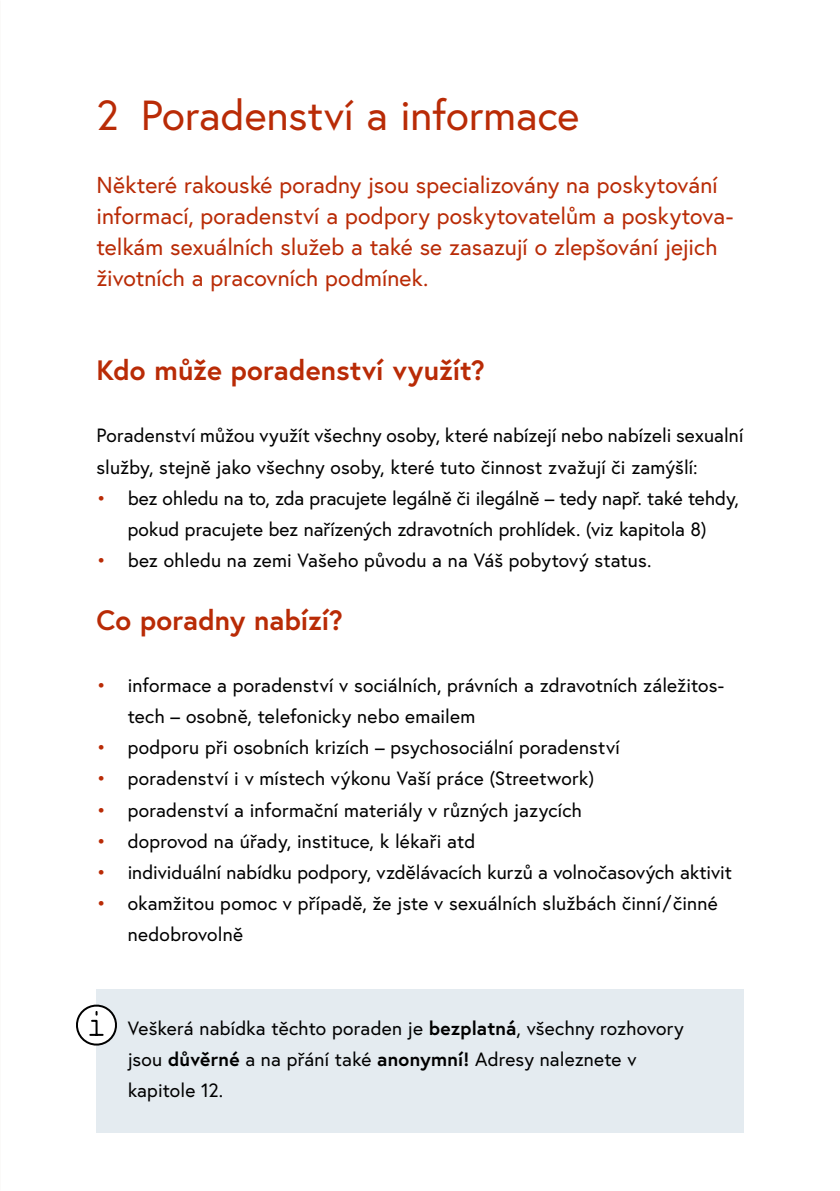
<style>
.page{position:relative;width:840px;height:1191px;background:#fff}
.page>*{position:absolute;margin:0;border:0;box-sizing:border-box;transform-origin:0 0}
.t1{font:42px "Europa Austria";color:#b92b06}
.h2_ohne_Nummerierung{font:700 28px "Europa Austria";color:#b92b06}
.p_Introtext{font:23px/31.2px "Europa Austria";color:#b92b06}
.Infobox_p_Infobox_ohne_h{font:19.2px/31.2px "Europa Austria";letter-spacing:.005em;color:#000}
.s1{color:#b92b06}
.s2{font-weight:700}
</style>
<div class="page">
<div style="left:96px;top:988px;width:647px;height:144px;background:#e4ebf0"></div>
<svg style="left:76px;top:1004px;width:41px;height:42px"></svg>
<h1 class="t1" style="left:96px;top:89px;width:484px">2 Poradenství a informace</h1>
<p class="p_Introtext" style="left:96px;top:169px;width:638px">Některé rakouské poradny jsou specializovány na poskytování informací, poradenství a podpory poskytovatelům a poskytova&shy;telkám sexuálních služeb a také se zasazují o zlepšování jejich životních a pracovních podmínek.</p>
<h2 class="h2_ohne_Nummerierung" style="left:96px;top:351px;width:390px">Kdo může poradenství využít?</h2>
<p class="Infobox_p_Infobox_ohne_h" style="left:96px;top:420px;width:648px">Poradenství můžou využít všechny osoby, které nabízejí nebo nabízeli sexualní služby, stejně jako všechny osoby, které tuto činnost zvažují či zamýšlí:</p>
<p class="Infobox_p_Infobox_ohne_h" style="left:96px;top:482px;width:643px;text-align:center"><span class="s1">•</span> bez ohledu na to, zda pracujete legálně či ilegálně – tedy např. také tehdy, pokud pracujete bez nařízených zdravotních prohlídek. (viz kapitola 8)</p>
<p class="Infobox_p_Infobox_ohne_h" style="left:96px;top:544px;width:556px"><span class="s1">•</span> bez ohledu na zemi Vašeho původu a na Váš pobytový status.</p>
<h2 class="h2_ohne_Nummerierung" style="left:96px;top:600px;width:248px">Co poradny nabízí?</h2>
<p class="Infobox_p_Infobox_ohne_h" style="left:128px;top:669px;width:597px;text-indent:-31px"><span class="s1">•</span> informace a poradenství v sociálních, právních a zdravotních záležitos&shy;tech – osobně, telefonicky nebo emailem</p>
<p class="Infobox_p_Infobox_ohne_h" style="left:96px;top:731px;width:524px"><span class="s1">•</span> podporu při osobních krizích – psychosociální poradenství</p>
<p class="Infobox_p_Infobox_ohne_h" style="left:96px;top:763px;width:499px"><span class="s1">•</span> poradenství i v místech výkonu Vaší práce (Streetwork)</p>
<p class="Infobox_p_Infobox_ohne_h" style="left:96px;top:794px;width:486px"><span class="s1">•</span> poradenství a informační materiály v různých jazycích</p>
<p class="Infobox_p_Infobox_ohne_h" style="left:96px;top:825px;width:380px"><span class="s1">•</span> doprovod na úřady, instituce, k lékaři atd</p>
<p class="Infobox_p_Infobox_ohne_h" style="left:96px;top:856px;width:636px"><span class="s1">•</span> individuální nabídku podpory, vzdělávacích kurzů a volnočasových aktivit</p>
<p class="Infobox_p_Infobox_ohne_h" style="left:128px;top:887px;width:591px;text-indent:-31px"><span class="s1">•</span> okamžitou pomoc v případě, že jste v sexuálních službách činní/činné nedobrovolně</p>
<p class="Infobox_p_Infobox_ohne_h" style="left:128px;top:1012px;width:557px">Veškerá nabídka těchto poraden je <span class="s2">bezplatná</span>, všechny rozhovory jsou <span class="s2">důvěrné</span> a na přání také <span class="s2">anonymní!</span> Adresy naleznete v kapitole 12.</p>
</div>
